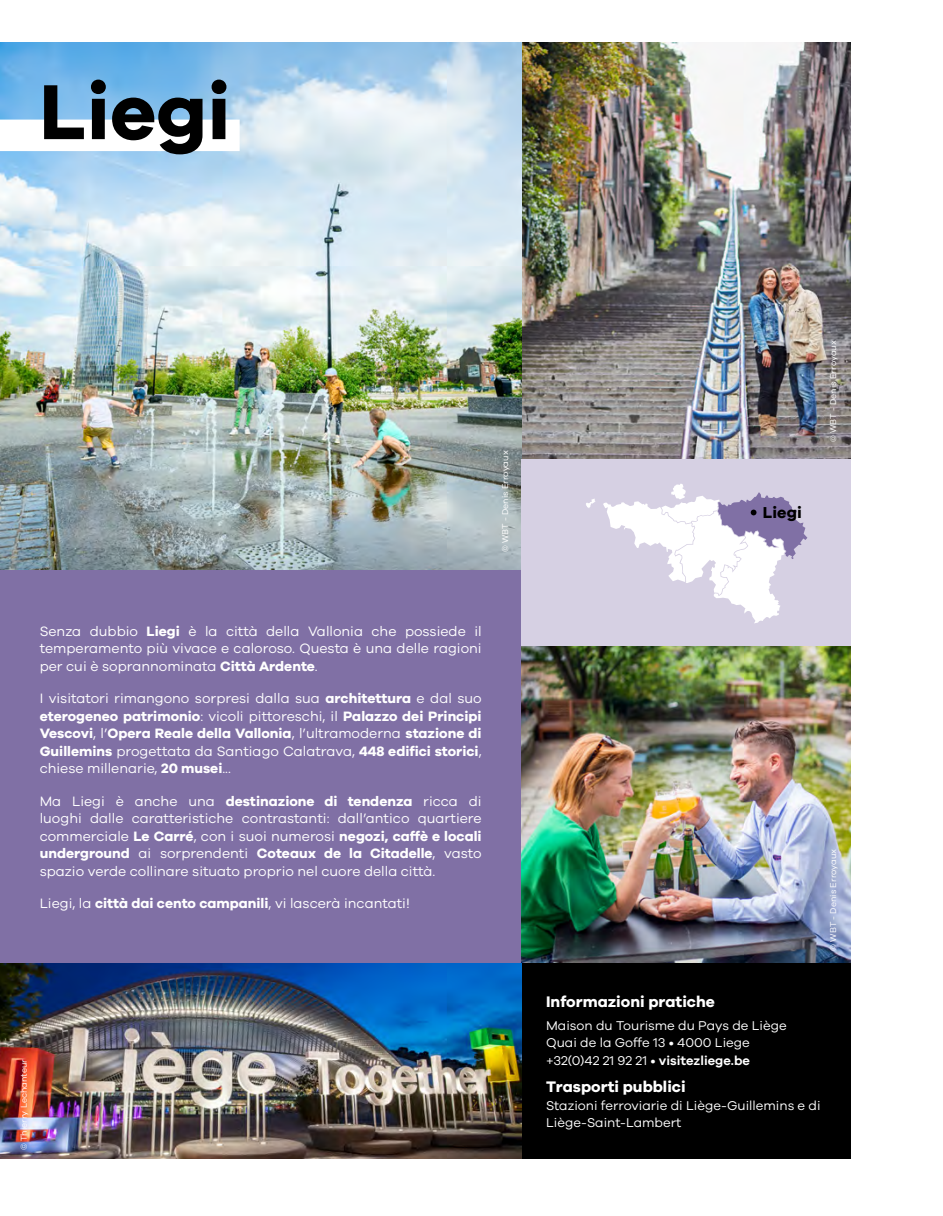
<style>
.page{position:relative;width:943px;height:1216px;background:#fff}
.page>*{position:absolute;margin:0;border:0;box-sizing:border-box;transform-origin:0 0}
.t1{font:700 80.33px "Galano Grotesque";color:#000}
.t2{font:700 16.28px "Galano Grotesque";color:#000}
.t3{font:700 15.75px "Galano Grotesque";color:#fff}
.t4{font:14px/17.5px "Galano Grotesque";color:#fff;text-align:justify}
.t5{font:13.12px/17.5px "Galano Grotesque";color:#fff}
.t6{font:8.75px "Galano Grotesque";color:#fff}
.s1{font-weight:700}
.s2{font-weight:600}
</style>
<div class="page">
<div style="left:521px;top:962px;width:329px;height:196px;background:#000"></div>
<img style="left:521px;top:42px;width:329px;height:417px">
<img style="left:0;top:42px;width:521px;height:528px">
<img style="left:0;top:962px;width:521px;height:196px">
<div style="left:0;top:120px;width:240px;height:31px;background:#fff"></div>
<div style="left:0;top:570px;width:521px;height:392px;background:#8070a5"></div>
<img style="left:521px;top:645px;width:329px;height:317px">
<div style="left:521px;top:459px;width:329px;height:186px;background:#d6d0e3"></div>
<svg style="left:586px;top:498px;width:9px;height:10px"></svg>
<svg style="left:603px;top:484px;width:204px;height:139px"></svg>
<h1 class="t1" style="left:39px;top:62px;width:193px">Liegi</h1>
<p class="t6" style="left:500px;top:552px;width:103px;rotate:-90deg">© WBT - Denis Erroyaux</p>
<p class="t4" style="left:40px;top:621px;width:443px">Senza dubbio <span class="s1">Liegi</span> è la città della Vallonia che possiede il temperamento più vivace e caloroso. Questa è una delle ragioni per cui è soprannominata <span class="s1">Città Ardente</span>.</p>
<p class="t4" style="left:40px;top:689px;width:443px">I visitatori rimangono sorpresi dalla sua <span class="s1">architettura</span> e dal suo <span class="s1">eterogeneo patrimonio</span>: vicoli pittoreschi, il <span class="s1">Palazzo dei Principi Vescovi</span>, l’<span class="s1">Opera Reale della Vallonia</span>, l’ultramoderna <span class="s1">stazione di Guillemins</span> progettata da Santiago Calatrava, <span class="s1">448 edifici storici</span>, chiese millenarie, <span class="s1">20 musei</span>...</p>
<p class="t4" style="left:40px;top:791px;width:443px">Ma Liegi è anche una <span class="s1">destinazione di tendenza</span> ricca di luoghi dalle caratteristiche contrastanti: dall’antico quartiere commerciale <span class="s1">Le Carré</span>, con i suoi numerosi <span class="s1">negozi, caffè e locali underground</span> ai sorprendenti <span class="s1">Coteaux de la Citadelle</span>, vasto spazio verde collinare situato proprio nel cuore della città.</p>
<p class="t4" style="left:40px;top:894px;width:371px">Liegi, la <span class="s1">città dai cento campanili</span>, vi lascerà incantati!</p>
<p class="t6" style="left:19px;top:1150px;width:93px;rotate:-90deg">© Thierry Lechanteur</p>
<p class="t2" style="left:763px;top:502px;width:40px">Liegi</p>
<p class="t6" style="left:827px;top:442px;width:103px;rotate:-90deg">© WBT - Denis Erroyaux</p>
<p class="t6" style="left:827px;top:950px;width:103px;rotate:-90deg">© WBT - Denis Erroyaux</p>
<p class="t3" style="left:546px;top:992px;width:170px">Informazioni pratiche</p>
<p class="t5" style="left:546px;top:1015px;width:242px">Maison du Tourisme du Pays de Liège<br>Quai de la Goffe 13 • 4000 Liege +32(0)42 21 92 21 • <span class="s2">visitezliege.be</span></p>
<p class="t3" style="left:546px;top:1076px;width:141px">Trasporti pubblici</p>
<p class="t5" style="left:546px;top:1095px;width:276px">Stazioni ferroviarie di Liège-Guillemins e di<br>Liège-Saint-Lambert</p>
</div>
